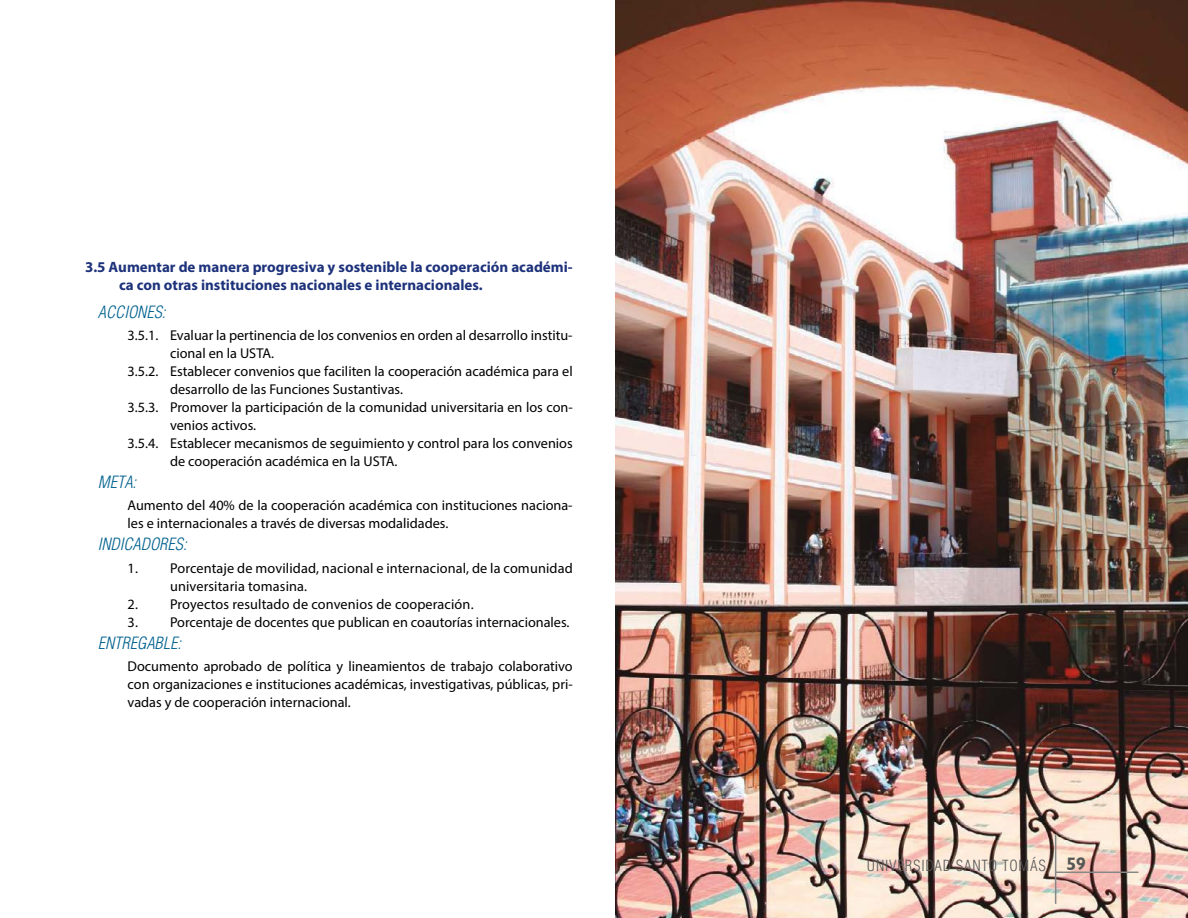
<style>
.page{position:relative;width:1188px;height:918px;background:#fff}
.page>*{position:absolute;margin:0;border:0;box-sizing:border-box;transform-origin:0 0}
.t1{font:italic 300 condensed 16.5px "Helvetica LT Std";color:#00618f}
.t2{font:700 15px/18px "Myriad Pro";color:#1d327b}
.t3{font:300 condensed 15px "Helvetica";letter-spacing:.05em;color:#575756}
.t4{font:14.25px/18px "Myriad Pro";color:#000}
.s1{font-family:"Humanist 521 BT";font-weight:700;font-stretch:normal;font-size:18px}
</style>
<div class="page">
<img style="left:615px;top:0;width:573px;height:918px">
<hr style="left:1055px;top:834px;width:1px;height:70px;background:#878787">
<hr style="left:1056px;top:872px;width:82px;height:1px;background:#878787">
<p class="t2" style="left:119px;top:258px;width:455px;text-indent:-34px">3.5 Aumentar de manera progresiva y sostenible la cooperación académi&shy;ca con otras instituciones nacionales e internacionales.</p>
<p class="t1" style="left:98px;top:302px;width:69px">ACCIONES:</p>
<p class="t4" style="left:128px;top:326px;width:447px">3.5.1. Evaluar la pertinencia de los convenios en orden al desarrollo institu-</p>
<p class="t4" style="left:170px;top:344px;width:105px">cional en la USTA.</p>
<p class="t4" style="left:128px;top:362px;width:447px">3.5.2. Establecer convenios que faciliten la cooperación académica para el</p>
<p class="t4" style="left:170px;top:380px;width:234px">desarrollo de las Funciones Sustantivas.</p>
<p class="t4" style="left:128px;top:398px;width:447px">3.5.3. Promover la participación de la comunidad universitaria en los con-</p>
<p class="t4" style="left:170px;top:416px;width:88px">venios activos.</p>
<p class="t4" style="left:128px;top:434px;width:447px">3.5.4. Establecer mecanismos de seguimiento y control para los convenios</p>
<p class="t4" style="left:170px;top:452px;width:229px">de cooperación académica en la USTA.</p>
<p class="t1" style="left:98px;top:472px;width:40px">META:</p>
<p class="t4" style="left:128px;top:496px;width:447px">Aumento del 40% de la cooperación académica con instituciones naciona&shy;les e internacionales a través de diversas modalidades.</p>
<p class="t1" style="left:98px;top:534px;width:90px">INDICADORES:</p>
<p class="t4" style="left:170px;top:559px;width:404px;text-indent:-43px">1. Porcentaje de movilidad, nacional e internacional, de la comunidad universitaria tomasina.</p>
<p class="t4" style="left:128px;top:595px;width:348px">2. Proyectos resultado de convenios de cooperación.</p>
<p class="t4" style="left:128px;top:613px;width:444px">3. Porcentaje de docentes que publican en coautorías internacionales.</p>
<p class="t1" style="left:98px;top:633px;width:85px">ENTREGABLE:</p>
<p class="t4" style="left:128px;top:657px;width:447px;text-align:justify">Documento aprobado de política y lineamientos de trabajo colaborativo con organizaciones e instituciones académicas, investigativas, públicas, pri&shy;vadas y de cooperación internacional.</p>
<p class="t3" style="left:867px;top:856px;width:221px">UNIVERSIDAD SANTO TOMÁS <span class="s1">59</span></p>
</div>
